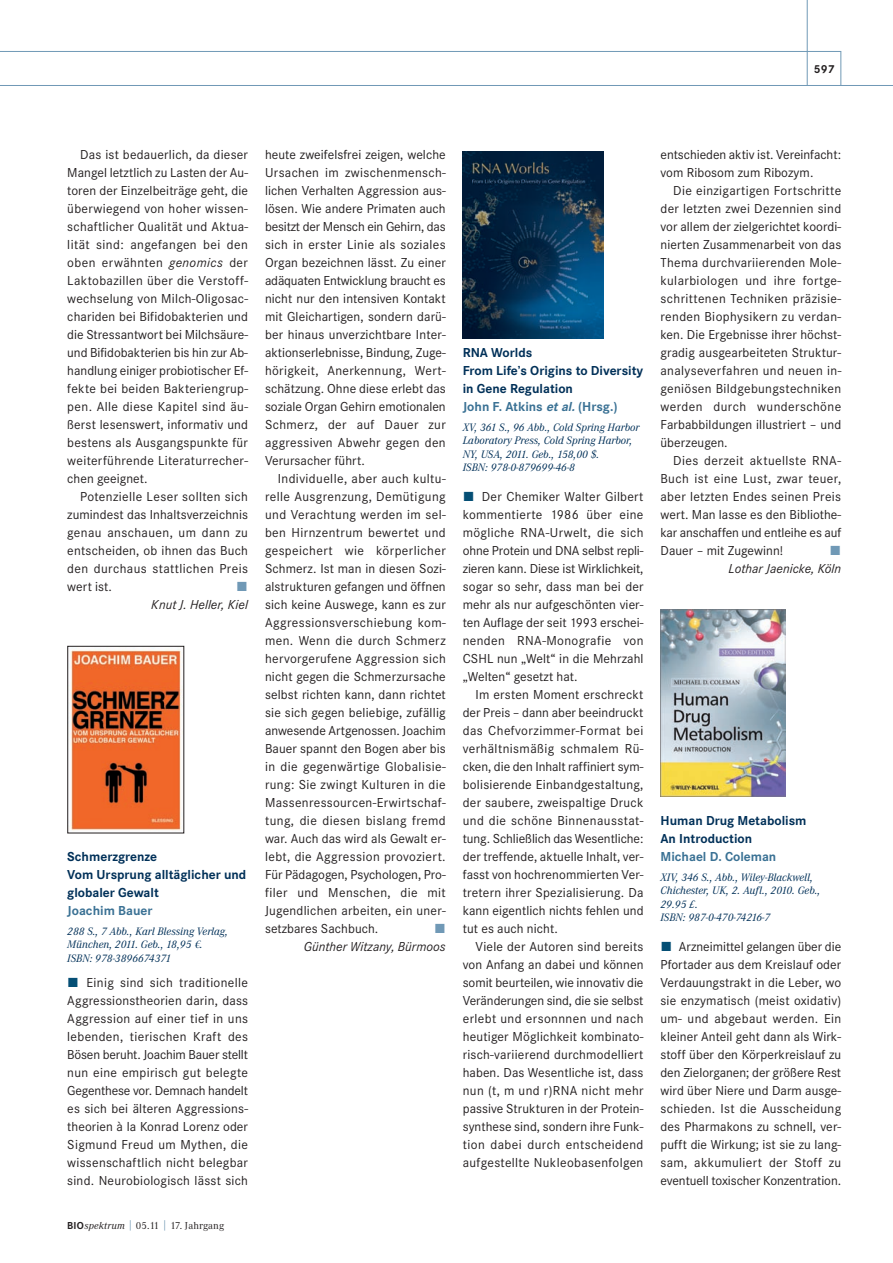
<style>
.page{position:relative;width:893px;height:1263px;background:#fff}
.page>*{position:absolute;margin:0;border:0;box-sizing:border-box;transform-origin:0 0}
.t1{font:13.5px/18px "Corporate S";letter-spacing:.01em;color:#231f20;text-align:justify}
.t2{font:700 13.5px/18px "Corporate S";color:#003058}
.t3{font:italic 13.5px "Corporate S";letter-spacing:.005em;color:#231f20}
.t4{font:700 13.5px "Corporate S";color:#3a7194}
.t5{font:13.5px "The Sans Expert";color:#7099b6}
.t6{font:700 12px "Corporate S";color:#231f20}
.t7{font:italic 11.25px/13.5px "Corporate A";color:#003058}
.t8{font:10.5px "Corporate A";letter-spacing:.015em;color:#231f20}
.s1{font-style:italic}
.s2{font-family:"Linotype Euro Font Ato F";font-style:normal}
.s3{font-family:"The Sans Expert";color:#054f75}
.s4{font-family:"Corporate S";font-weight:700}
.s5{color:#5484a5}
.s6{color:#3a7194}
.s7{font-style:italic;color:#3a7194}
</style>
<div class="page">
<hr style="left:0;top:85px;width:893px;height:1px;background:#7099b6">
<hr style="left:0;top:51px;width:841px;height:1px;background:#7099b6">
<hr style="left:840px;top:51px;width:1px;height:34px;background:#7099b6">
<hr style="left:807px;top:0;width:1px;height:85px;background:#7099b6">
<img style="left:69px;top:648px;width:113px;height:183px">
<div style="left:67px;top:646px;width:117px;height:187px;border:1px solid #231f20"></div>
<img style="left:463px;top:151px;width:141px;height:187px">
<img style="left:660px;top:610px;width:125px;height:187px">
<p class="t6" style="left:814px;top:64px;width:22px">597</p>
<p class="t1" style="left:67px;top:146px;width:182px;text-indent:13px">Das ist bedauerlich, da dieser Mangel letztlich zu Lasten der Au&shy;toren der Einzelbeiträge geht, die überwiegend von hoher wissen&shy;schaftlicher Qualität und Aktua&shy;lität sind: angefangen bei den oben erwähnten <span class="s1">genomics</span> der Laktobazillen über die Verstoff&shy;wechselung von Milch-Oligosac&shy;chariden bei Bifidobakterien und die Stressantwort bei Milchsäure&shy;und Bifidobakterien bis hin zur Ab&shy;handlung einiger probiotischer Ef&shy;fekte bei beiden Bakteriengrup&shy;pen. Alle diese Kapitel sind äu&shy;ßerst lesenswert, informativ und bestens als Ausgangspunkte für weiterführende Literaturrecher&shy;chen geeignet.</p>
<p class="t1" style="left:67px;top:488px;width:182px;text-indent:13px">Potenzielle Leser sollten sich zumindest das Inhaltsverzeichnis genau anschauen, um dann zu entscheiden, ob ihnen das Buch den durchaus stattlichen Preis wert ist.</p>
<p class="t5" style="left:236px;top:578px;width:13px">ó</p>
<p class="t3" style="left:151px;top:599px;width:98px">Knut J. Heller, Kiel</p>
<p class="t2" style="left:67px;top:848px;width:181px">Schmerzgrenze<br>Vom Ursprung alltäglicher und globaler Gewalt</p>
<p class="t4" style="left:67px;top:905px;width:87px">Joachim Bauer</p>
<p class="t7" style="left:67px;top:925px;width:162px">288 S., 7 Abb., Karl Blessing Verlag,<br>München, 2011. Geb., 18,95 <span class="s2">O</span>.<br>ISBN: 978-3896674371</p>
<p class="t1" style="left:67px;top:974px;width:182px"><span class="s3">ó</span> Einig sind sich traditionelle Aggressionstheorien darin, dass Aggression auf einer tief in uns lebenden, tierischen Kraft des Bösen beruht. Joachim Bauer stellt nun eine empirisch gut belegte Gegenthese vor. Demnach handelt es sich bei älteren Aggressions&shy;theorien à la Konrad Lorenz oder Sigmund Freud um Mythen, die wissenschaftlich nicht belegbar sind. Neurobiologisch lässt sich</p>
<p class="t8" style="left:67px;top:1221px;width:159px"><span class="s4">BIO</span><span class="s1">spektrum</span> <span class="s5">|</span> 05.11 <span class="s5">|</span> 17. Jahrgang</p>
<p class="t1" style="left:265px;top:146px;width:182px">heute zweifelsfrei zeigen, welche Ursachen im zwischenmensch&shy;lichen Verhalten Aggression aus&shy;lösen. Wie andere Primaten auch besitzt der Mensch ein Gehirn, das sich in erster Linie als soziales Organ bezeichnen lässt. Zu einer adäquaten Entwicklung braucht es nicht nur den intensiven Kontakt mit Gleichartigen, sondern darü&shy;ber hinaus unverzichtbare Inter&shy;aktionserlebnisse, Bindung, Zuge&shy;hörigkeit, Anerkennung, Wert&shy;schätzung. Ohne diese erlebt das soziale Organ Gehirn emotionalen Schmerz, der auf Dauer zur aggressiven Abwehr gegen den Verursacher führt.</p>
<p class="t1" style="left:265px;top:470px;width:182px;text-indent:13px">Individuelle, aber auch kultu&shy;relle Ausgrenzung, Demütigung und Verachtung werden im sel&shy;ben Hirnzentrum bewertet und gespeichert wie körperlicher Schmerz. Ist man in diesen Sozi&shy;alstrukturen gefangen und öffnen sich keine Auswege, kann es zur Aggressionsverschiebung kom&shy;men. Wenn die durch Schmerz hervorgerufene Aggression sich nicht gegen die Schmerzursache selbst richten kann, dann richtet sie sich gegen beliebige, zufällig anwesende Artgenossen. Joachim Bauer spannt den Bogen aber bis in die gegenwärtige Globalisie&shy;rung: Sie zwingt Kulturen in die Massenressourcen-Erwirtschaf&shy;tung, die diesen bislang fremd war. Auch das wird als Gewalt er&shy;lebt, die Aggression provoziert.<br>Für Pädagogen, Psychologen, Pro&shy;filer und Menschen, die mit Jugendlichen arbeiten, ein uner&shy;setzbares Sachbuch.</p>
<p class="t5" style="left:434px;top:920px;width:13px">ó</p>
<p class="t3" style="left:304px;top:941px;width:144px">Günther Witzany, Bürmoos</p>
<p class="t2" style="left:463px;top:344px;width:182px">RNA Worlds<br>From Life’s Origins to Diversity in Gene Regulation<br><span class="s6">John F. Atkins</span> <span class="s7">etal.</span><span class="s6">(Hrsg.)</span></p>
<p class="t7" style="left:463px;top:421px;width:178px">XV, 361 S., 96 Abb., Cold Spring Harbor Laboratory Press, Cold Spring Harbor, NY, USA, 2011. Geb., 158,00 $.<br>ISBN: 978-0-879699-46-8</p>
<p class="t1" style="left:463px;top:488px;width:182px"><span class="s3">ó</span> Der Chemiker Walter Gilbert kommentierte 1986 über eine mögliche RNA-Urwelt, die sich ohne Protein und DNA selbst repli&shy;zieren kann. Diese ist Wirklichkeit, sogar so sehr, dass man bei der mehr als nur aufgeschönten vier&shy;ten Auflage der seit 1993 erschei&shy;nenden RNA-Monografie von CSHL nun „Welt“ in die Mehrzahl „Welten“ gesetzt hat.</p>
<p class="t1" style="left:463px;top:686px;width:182px;text-indent:13px">Im ersten Moment erschreckt der Preis – dann aber beeindruckt das Chefvorzimmer-Format bei verhältnismäßig schmalem Rü&shy;cken, die den Inhalt raffiniert sym&shy;bolisierende Einbandgestaltung, der saubere, zweispaltige Druck und die schöne Binnenausstat&shy;tung. Schließlich das Wesentliche: der treffende, aktuelle Inhalt, ver&shy;fasst von hochrenommierten Ver&shy;tretern ihrer Spezialisierung. Da kann eigentlich nichts fehlen und tut es auch nicht.</p>
<p class="t1" style="left:463px;top:938px;width:182px;text-indent:13px">Viele der Autoren sind bereits von Anfang an dabei und können somit beurteilen, wie innovativ die Veränderungen sind, die sie selbst erlebt und ersonnnen und nach heutiger Möglichkeit kombinato&shy;risch-variierend durchmodelliert haben. Das Wesentliche ist, dass nun (t, m und r)RNA nicht mehr passive Strukturen in der Protein&shy;synthese sind, sondern ihre Funk&shy;tion dabei durch entscheidend aufgestellte Nukleobasenfolgen</p>
<p class="t1" style="left:660px;top:146px;width:182px">entschieden aktiv ist. Vereinfacht: vom Ribosom zum Ribozym.</p>
<p class="t1" style="left:660px;top:182px;width:182px;text-indent:13px">Die einzigartigen Fortschritte der letzten zwei Dezennien sind vor allem der zielgerichtet koordi&shy;nierten Zusammenarbeit von das Thema durchvariierenden Mole&shy;kularbiologen und ihre fortge&shy;schrittenen Techniken präzisie&shy;renden Biophysikern zu verdan&shy;ken. Die Ergebnisse ihrer höchst&shy;gradig ausgearbeiteten Struktur&shy;analyseverfahren und neuen in&shy;geniösen Bildgebungstechniken werden durch wunderschöne Farbabbildungen illustriert – und überzeugen.</p>
<p class="t1" style="left:660px;top:452px;width:182px;text-indent:13px">Dies derzeit aktuellste RNA-Buch ist eine Lust, zwar teuer, aber letzten Endes seinen Preis wert. Man lasse es den Bibliothe&shy;kar anschaffen und entleihe es auf Dauer – mit Zugewinn!</p>
<p class="t5" style="left:829px;top:542px;width:13px">ó</p>
<p class="t3" style="left:729px;top:563px;width:114px">Lothar Jaenicke, Köln</p>
<p class="t2" style="left:660px;top:812px;width:147px">Human Drug Metabolism<br>An Introduction</p>
<p class="t4" style="left:660px;top:851px;width:117px">Michael D. Coleman</p>
<p class="t7" style="left:660px;top:871px;width:161px">XIV, 346 S., Abb., Wiley-Blackwell,<br>Chichester, UK, 2. Aufl., 2010. Geb.,<br>29.95 £.<br>ISBN: 987-0-470-74216-7</p>
<p class="t1" style="left:660px;top:938px;width:182px"><span class="s3">ó</span> Arzneimittel gelangen über die Pfortader aus dem Kreislauf oder Verdauungstrakt in die Leber, wo sie enzymatisch (meist oxidativ) um- und abgebaut werden. Ein kleiner Anteil geht dann als Wirk&shy;stoff über den Körperkreislauf zu den Zielorganen; der größere Rest wird über Niere und Darm ausge&shy;schieden. Ist die Ausscheidung des Pharmakons zu schnell, ver&shy;pufft die Wirkung; ist sie zu lang&shy;sam, akkumuliert der Stoff zu eventuell toxischer Konzentration.</p>
</div>
